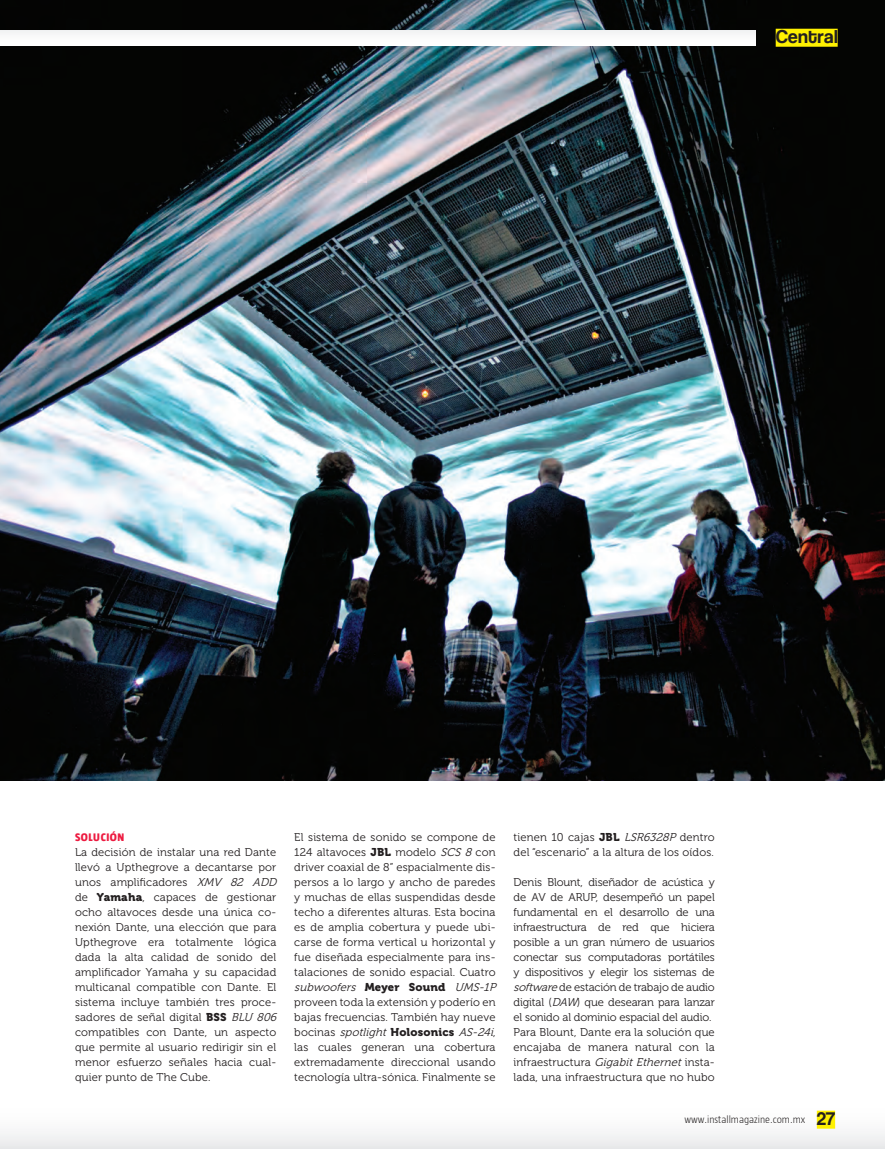
<style>
.page{position:relative;width:885px;height:1149px;background:#fff}
.page>*{position:absolute;margin:0;border:0;box-sizing:border-box;transform-origin:0 0}
.t1{font:18px "Coolvetica";letter-spacing:.03em;color:#231f20}
.Texto{font:11.25px/15px "Museo 300";letter-spacing:.015em;color:#231f20}
.Texto_descanso{font:800 11.25px "Taz";letter-spacing:.05em;color:#ed1a40}
.Corniza{font:300 10.5px "Taz";color:#231f20}
.s1{font-style:italic}
.s2{font-family:"Museo 900"}
.s3{font-family:"Coolvetica";font-weight:400;font-size:18px}
</style>
<div class="page">
<img style="left:0;top:0;width:884px;height:780px">
<div style="left:0;top:1095px;width:884px;height:53px;background:linear-gradient(to bottom,#fff,#edeeef)"></div>
<div style="left:0;top:30px;width:755px;height:15px;background:#fafafa"></div>
<div style="left:775px;top:29px;width:62px;height:18px;background:#fff101"></div>
<div style="left:816px;top:1110px;width:19px;height:18px;background:#fff101"></div>
<h1 class="t1" style="left:775px;top:27px;width:63px">Central</h1>
<p class="Texto_descanso" style="left:75px;top:830px;width:51px">SOLUCIÓN</p>
<p class="Texto" style="left:75px;top:844px;width:206px">La decisión de instalar una red Dante llevó a Upthegrove a decantarse por unos amplificadores <span class="s1">XMV 82 ADD </span>de <span class="s2">Yamaha</span>, capaces de gestionar ocho altavoces desde una única co&shy;nexión Dante, una elección que para Upthegrove era totalmente lógica dada la alta calidad de sonido del amplificador Yamaha y su capacidad multicanal compatible con Dante. El sistema incluye también tres proce&shy;sadores de señal digital <span class="s2">BSS</span> <span class="s1">BLU806 </span>compatibles con Dante, un aspecto que permite al usuario redirigir sin el menor esfuerzo señales hacia cual&shy;quier punto de The Cube.</p>
<p class="Texto" style="left:294px;top:829px;width:206px">El sistema de sonido se compone de 124 altavoces <span class="s2">JBL</span> modelo <span class="s1">SCS 8</span> con driver coaxial de 8” espacialmente dis&shy;persos a lo largo y ancho de paredes y muchas de ellas suspendidas desde techo a diferentes alturas. Esta bocina es de amplia cobertura y puede ubi&shy;carse de forma vertical u horizontal y fue diseñada especialmente para ins&shy;talaciones de sonido espacial. Cuatro <span class="s1">subwoofers</span> <span class="s2">M eye r S o u n d</span> <span class="s1">UMS-1P </span>proveen toda la extensión y poderío en bajas frecuencias. También hay nueve bocinas <span class="s1">spotlight</span><span class="s2">Holosonics</span> <span class="s1">AS-24i</span>, las cuales generan una cobertura extremadamente direccional usando tecnología ultra-sónica. Finalmente se</p>
<p class="Texto" style="left:513px;top:829px;width:203px">tienen 10 cajas <span class="s2">JBL</span> <span class="s1">LSR6328P</span> dentro del “escenario” a la altura de los oídos.</p>
<p class="Texto" style="left:513px;top:874px;width:203px;text-align:justify">Denis Blount, diseñador de acústica y de AV de ARUP, desempeñó un papel fundamental en el desarrollo de una infraestructura de red que hiciera posible a un gran número de usuarios conectar sus computadoras portátiles y dispositivos y elegir los sistemas de <span class="s1">software</span>de estación de trabajo de audio digital (<span class="s1">DAW</span>) que desearan para lanzar el sonido al dominio espacial del audio.</p>
<p class="Texto" style="left:513px;top:1024px;width:203px;text-align:justify">Para Blount, Dante era la solución que encajaba de manera natural con la infraestructura <span class="s1">GigabitEthernet</span>insta&shy;lada, una infraestructura que no hubo</p>
<p class="Corniza" style="left:684px;top:1113px;width:152px">www.installmagazine.com.mx <span class="s3">27</span></p>
</div>
